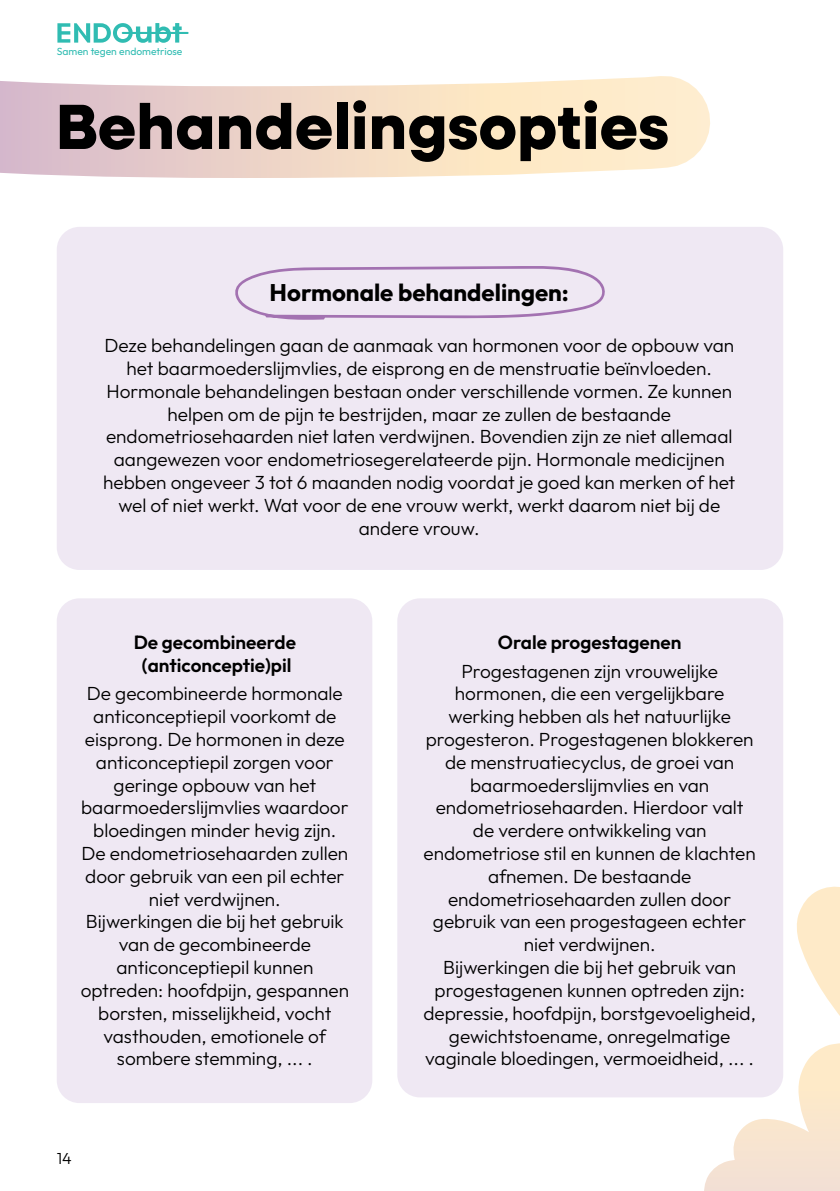
<style>
.page{position:relative;width:840px;height:1191px;background:#fff}
.page>*{position:absolute;margin:0;border:0;box-sizing:border-box;transform-origin:0 0}
.t1{font:800 64px "Neulis Sans";color:#000}
.t2{font:700 24px "Outfit";color:#000}
.t3{font:300 19px/22.8px "Outfit";color:#000;text-align:center}
.t4{font:600 19px/22.8px "Outfit";color:#000;text-align:center}
.t5{font:300 16px "Outfit";color:#000}
.t6{font:10.4px "Outfit";color:#30bcb2}
</style>
<div class="page">
<svg style="left:57px;top:23px;width:131px;height:20px"></svg>
<svg style="left:726px;top:921px;width:113px;height:270px"></svg>
<div style="left:57px;top:227px;width:725px;height:343px;background:#ebe3f1;border-radius:23px"></div>
<div style="left:57px;top:598px;width:315px;height:505px;background:#ebe3f1;border-radius:23px"></div>
<div style="left:397px;top:598px;width:385px;height:499px;background:#ebe3f1;border-radius:23px"></div>
<svg style="left:235px;top:266px;width:370px;height:54px"></svg>
<svg style="left:0;top:76px;width:710px;height:102px;background:#f2ddce"></svg>
<p class="t6" style="left:57px;top:44px;width:127px">Samen tegen endometriose</p>
<h1 class="t1" style="left:56px;top:79px;width:614px">Behandelingsopties</h1>
<p class="t2" style="left:269px;top:276px;width:300px">Hormonale behandelingen:</p>
<p class="t3" style="left:103px;top:334px;width:633px">Deze behandelingen gaan de aanmaak van hormonen voor de opbouw van het baarmoederslijmvlies, de eisprong en de menstruatie beïnvloeden.<br>Hormonale behandelingen bestaan onder verschillende vormen. Ze kunnen helpen om de pijn te bestrijden, maar ze zullen de bestaande endometriosehaarden niet laten verdwijnen. Bovendien zijn ze niet allemaal aangewezen voor endometriosegerelateerde pijn. Hormonale medicijnen hebben ongeveer 3 tot 6 maanden nodig voordat je goed kan merken of het wel of niet werkt. Wat voor de ene vrouw werkt, werkt daarom niet bij de andere vrouw.</p>
<p class="t4" style="left:134px;top:631px;width:164px">De gecombineerde (anticonceptie)pil</p>
<p class="t3" style="left:81px;top:682px;width:270px">De gecombineerde hormonale anticonceptiepil voorkomt de eisprong. De hormonen in deze anticonceptiepil zorgen voor geringe opbouw van het baarmoederslijmvlies waardoor bloedingen minder hevig zijn.<br>De endometriosehaarden zullen door gebruik van een pil echter niet verdwijnen.<br>Bijwerkingen die bij het gebruik van de gecombineerde anticonceptiepil kunnen optreden: hoofdpijn, gespannen borsten, misselijkheid, vocht vasthouden, emotionele of sombere stemming, ... .</p>
<p class="t5" style="left:57px;top:1148px;width:16px">14</p>
<p class="t4" style="left:497px;top:631px;width:185px">Orale progestagenen</p>
<p class="t3" style="left:423px;top:660px;width:334px">Progestagenen zijn vrouwelijke hormonen, die een vergelijkbare werking hebben als het natuurlijke progesteron. Progestagenen blokkeren de menstruatiecyclus, de groei van baarmoederslijmvlies en van endometriosehaarden. Hierdoor valt de verdere ontwikkeling van endometriose stil en kunnen de klachten afnemen. De bestaande endometriosehaarden zullen door gebruik van een progestageen echter niet verdwijnen.<br>Bijwerkingen die bij het gebruik van progestagenen kunnen optreden zijn: depressie, hoofdpijn, borstgevoeligheid, gewichtstoename, onregelmatige vaginale bloedingen, vermoeidheid, ... .</p>
</div>
